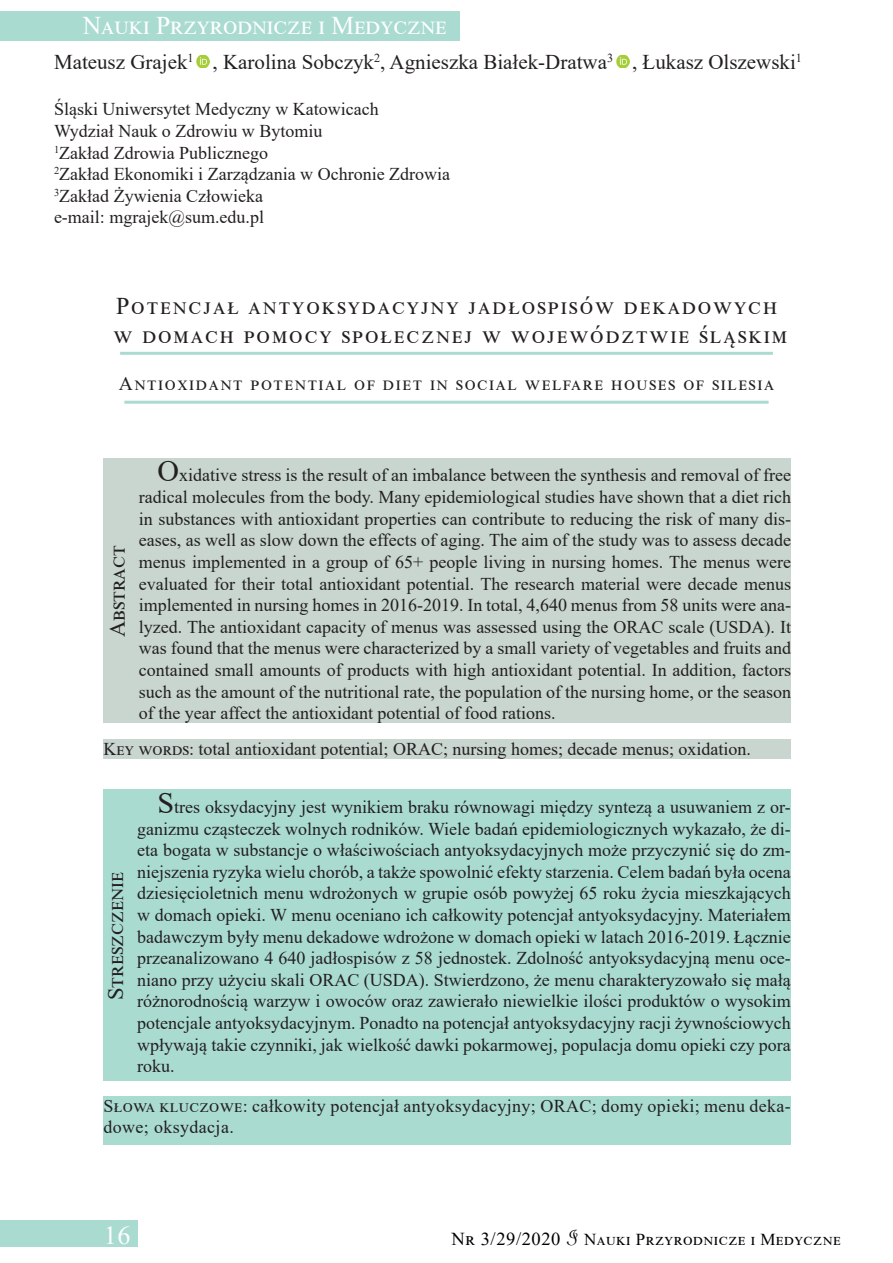
<style>
.page{position:relative;width:893px;height:1263px;background:#fff}
.page>*{position:absolute;margin:0;border:0;box-sizing:border-box;transform-origin:0 0}
.t1{font:25.8px "Times New Roman";color:#fff}
.t2{font:25.5px "Times New Roman";letter-spacing:.065em;color:#fff}
.t3{font:24px "Times New Roman";letter-spacing:.155em;color:#231f20}
.t4{font:24px "Times New Roman";letter-spacing:.135em;color:#231f20}
.t5{font:22.5px "Times New Roman";color:#231f20}
.t6{font:21px "Times New Roman";color:#231f20}
.t7{font:19.5px "Times New Roman";letter-spacing:.155em;color:#231f20}
.t8{font:18px/21.6px "Times New Roman";color:#231f20;text-align:justify}
.t9{font:18px/21.6px "Times New Roman";letter-spacing:.02em;color:#231f20}
.t10{font:16.65px "Times New Roman";letter-spacing:.095em;color:#000}
.s1{font-size:30px}
.s2{font-size:18.15px}
.s3{font-family:"French Script";font-size:22.65px}
</style>
<div class="page">
<div style="left:0;top:1220px;width:137px;height:26px;background:#a9dbd1"></div>
<div style="left:0;top:11px;width:459px;height:29px;background:#a9dbd1"></div>
<svg style="left:197px;top:55px;width:12px;height:13px"></svg>
<svg style="left:616px;top:55px;width:13px;height:13px"></svg>
<hr style="left:120px;top:352px;width:653px;height:3px;background:#abdad1">
<hr style="left:124px;top:401px;width:645px;height:3px;background:#abdad1">
<div style="left:103px;top:789px;width:688px;height:292px;background:#a9dbd1"></div>
<div style="left:103px;top:1096px;width:688px;height:48px;background:#a9dbd1"></div>
<div style="left:104px;top:458px;width:687px;height:264px;background:#c8d6cf"></div>
<div style="left:104px;top:739px;width:687px;height:19px;background:#c8d6cf"></div>
<p class="t2" style="left:83px;top:8px;width:365px">Nauki Przyrodnicze i Medyczne</p>
<p class="t6" style="left:54px;top:47px;width:750px">Mateusz Grajek<sup>1</sup> , Karolina Sobczyk<sup>2</sup>, Agnieszka Białek-Dratwa<sup>3</sup> , Łukasz Olszewski<sup>1</sup></p>
<p class="t8" style="left:54px;top:98px;width:326px">Śląski Uniwersytet Medyczny w Katowicach</p>
<p class="t8" style="left:54px;top:120px;width:270px">Wydział Nauk o Zdrowiu w Bytomiu</p>
<p class="t8" style="left:54px;top:141px;width:216px"><sup>1</sup>Zakład Zdrowia Publicznego</p>
<p class="t8" style="left:54px;top:163px;width:398px"><sup>2</sup>Zakład Ekonomiki i Zarządzania w Ochronie Zdrowia</p>
<p class="t8" style="left:54px;top:184px;width:211px"><sup>3</sup>Zakład Żywienia Człowieka</p>
<p class="t8" style="left:54px;top:206px;width:212px">e-mail: mgrajek@sum.edu.pl</p>
<p class="t3" style="left:116px;top:289px;width:662px">Potencjał antyoksydacyjny jadłospisów dekadowych</p>
<p class="t4" style="left:114px;top:318px;width:675px">w domach pomocy społecznej w województwie śląskim</p>
<p class="t7" style="left:119px;top:370px;width:655px">Antioxidant potential of diet in social welfare houses of silesia</p>
<p class="t5" style="left:101px;top:637px;width:94px;rotate:-90deg">Abstract</p>
<p class="t8" style="left:139px;top:464px;width:654px;text-indent:19px"><span class="s1">O</span>xidative stress is the result of an imbalance between the synthesis and removal of free radical molecules from the body. Many epidemiological studies have shown that a diet rich in substances with antioxidant properties can contribute to reducing the risk of many dis&shy;eases, as well as slow down the effects of aging. The aim of the study was to assess decade menus implemented in a group of 65+ people living in nursing homes. The menus were evaluated for their total antioxidant potential. The research material were decade menus implemented in nursing homes in 2016-2019. In total, 4,640 menus from 58 units were ana&shy;lyzed. The antioxidant capacity of menus was assessed using the ORAC scale (USDA). It was found that the menus were characterized by a small variety of vegetables and fruits and contained small amounts of products with high antioxidant potential. In addition, factors such as the amount of the nutritional rate, the population of the nursing home, or the season of the year affect the antioxidant potential of food rations.</p>
<p class="t8" style="left:104px;top:737px;width:649px">Key words: total antioxidant potential; ORAC; nursing homes; decade menus; oxidation.</p>
<p class="t5" style="left:100px;top:1000px;width:130px;rotate:-90deg">Streszczenie</p>
<p class="t8" style="left:137px;top:795px;width:655px;text-indent:20px"><span class="s1">S</span>tres oksydacyjny jest wynikiem braku równowagi między syntezą a usuwaniem z or&shy;ganizmu cząsteczek wolnych rodników. Wiele badań epidemiologicznych wykazało, że di&shy;eta bogata w substancje o właściwościach antyoksydacyjnych może przyczynić się do zm&shy;niejszenia ryzyka wielu chorób, a także spowolnić efekty starzenia. Celem badań była ocena dziesięcioletnich menu wdrożonych w grupie osób powyżej 65 roku życia mieszkających w domach opieki. W menu oceniano ich całkowity potencjał antyoksydacyjny. Materiałem badawczym były menu dekadowe wdrożone w domach opieki w latach 2016-2019. Łącznie przeanalizowano 4 640 jadłospisów z 58 jednostek. Zdolność antyoksydacyjną menu oce&shy;niano przy użyciu skali ORAC (USDA). Stwierdzono, że menu charakteryzowało się małą różnorodnością warzyw i owoców oraz zawierało niewielkie ilości produktów o wysokim potencjale antyoksydacyjnym. Ponadto na potencjał antyoksydacyjny racji żywnościowych wpływają takie czynniki, jak wielkość dawki pokarmowej, populacja domu opieki czy pora roku.</p>
<p class="t9" style="left:103px;top:1094px;width:689px">Słowa kluczowe: całkowity potencjał antyoksydacyjny; ORAC; domy opieki; menu deka&shy;dowe; oksydacja.</p>
<p class="t1" style="left:104px;top:1217px;width:29px">16</p>
<p class="t10" style="left:452px;top:1227px;width:391px"><span class="s2">Nr 3/29/2020</span> <span class="s3">I</span> Nauki Przyrodnicze i Medyczne</p>
</div>
